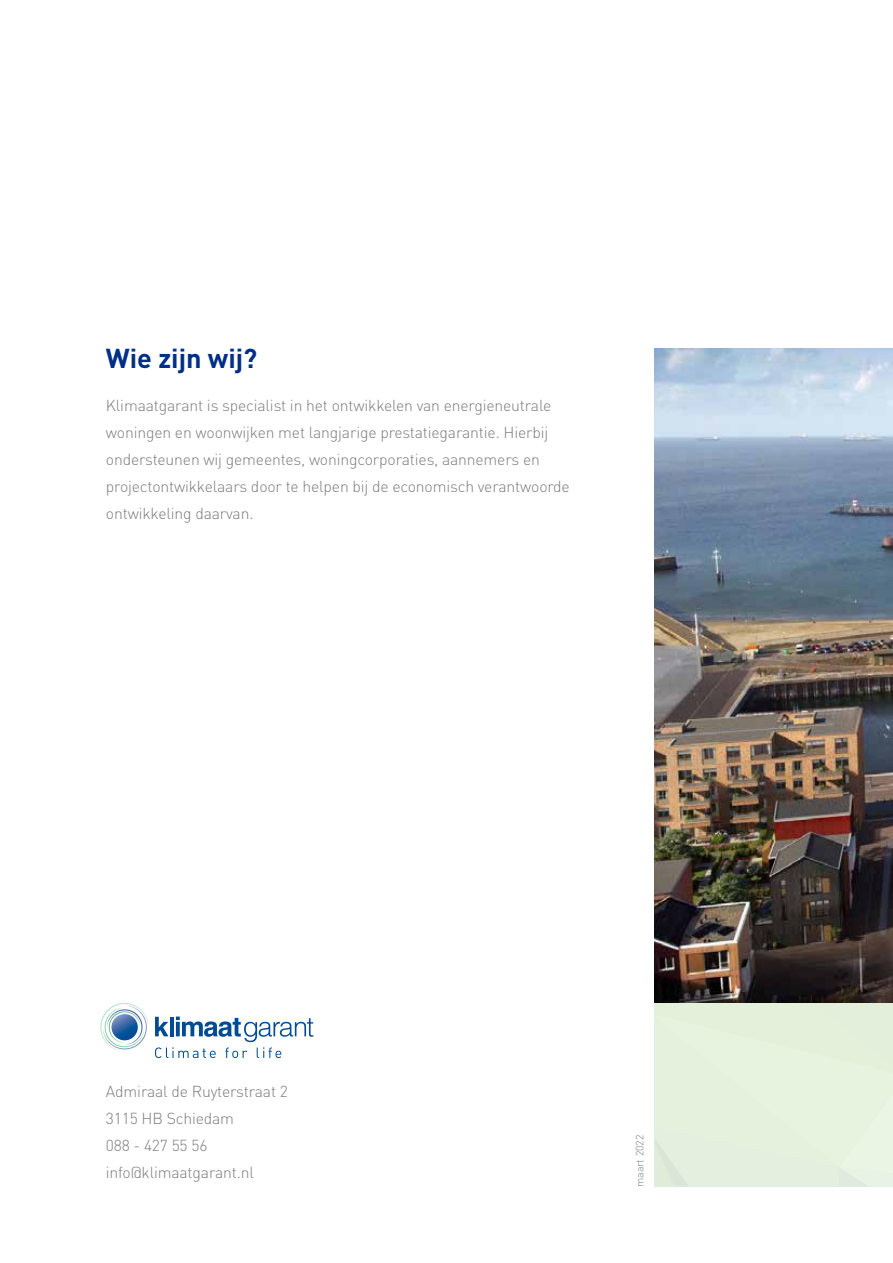
<style>
.page{position:relative;width:893px;height:1263px;background:#fff}
.page>*{position:absolute;margin:0;border:0;box-sizing:border-box;transform-origin:0 0}
.t1{font:700 27px "DIN";color:#002f87}
.t2{font:300 15.75px/27px "DIN";letter-spacing:-.01em;color:#7b7c7e}
.t3{font:300 10.5px "DIN";color:#7b7c7e}
</style>
<div class="page">
<div style="left:655px;top:1003px;width:238px;height:183px;background:#e6f1df"></div>
<svg style="left:155px;top:1016px;width:158px;height:42px"></svg>
<svg style="left:100px;top:1003px;width:48px;height:48px"></svg>
<img style="left:655px;top:349px;width:238px;height:654px">
<h1 class="t1" style="left:106px;top:341px;width:153px">Wie zijn wij?</h1>
<p class="t2" style="left:106px;top:392px;width:465px">Klimaatgarant is specialist in het ontwikkelen van energieneutrale woningen en woonwijken met langjarige prestatiegarantie. Hierbij ondersteunen wij gemeentes, woningcorporaties, aannemers en projectontwikkelaars door te helpen bij de economisch verantwoorde ontwikkeling daarvan.</p>
<p class="t2" style="left:106px;top:1078px;width:183px">Admiraal de Ruyterstraat 2<br>3115 HB Schiedam<br>088 - 427 55 56 info@klimaatgarant.nl</p>
<p class="t3" style="left:633px;top:1187px;width:54px;rotate:-90deg">maart 2022</p>
</div>
